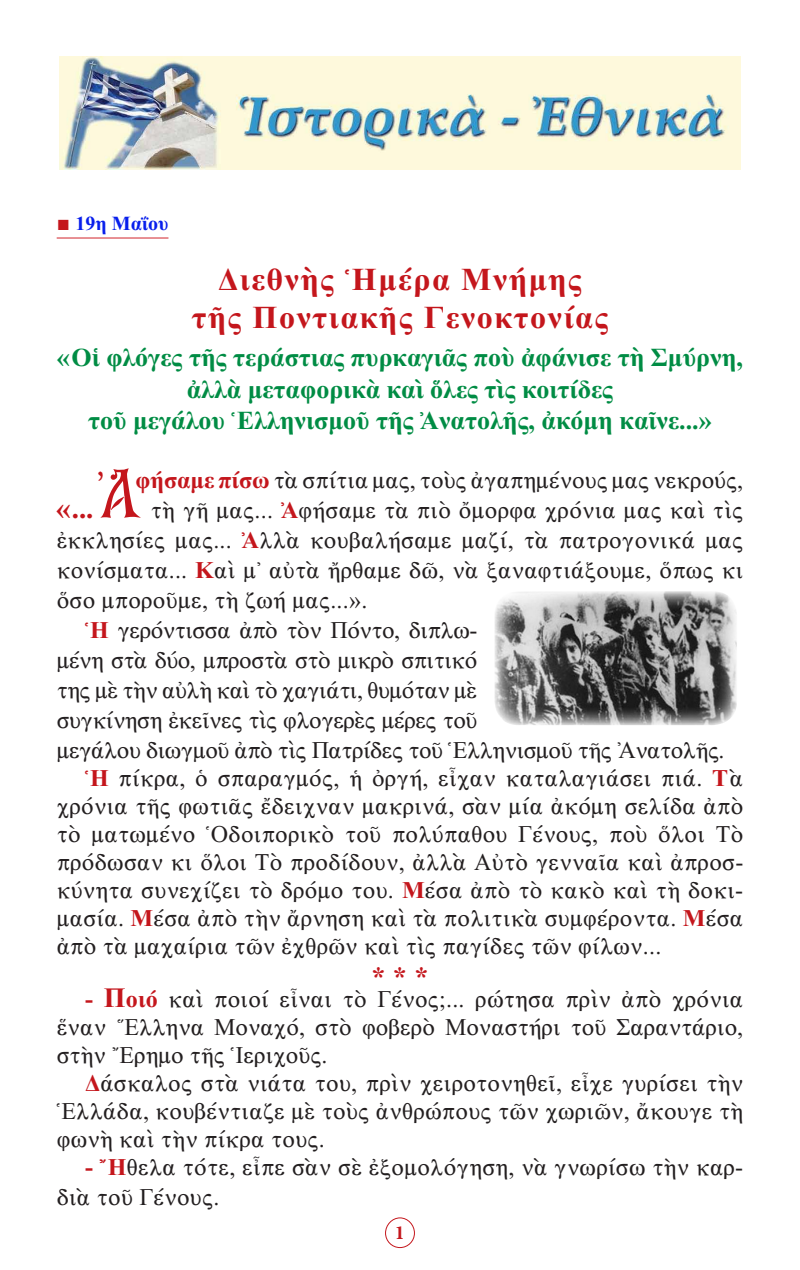
<style>
.page{position:relative;width:800px;height:1270px;background:#fff}
.page>*{position:absolute;margin:0;border:0;box-sizing:border-box;transform-origin:0 0}
.t1{font:32px "CTOS New Times Bold Test 1";letter-spacing:.05em;color:#c4161c}
.t2{font:28.8px "CTOS New Times Bold Test 1";color:#c4161c}
.Asteriskoi{font:28px "CTOS New Times Bold Test 1";color:#c4161c}
.t3{font:26px/31.2px "CTOS New Times Bold Test 1";color:#008c44;text-align:center}
.t4{font:24px/28px "CTOS New Times Roman Test 1";color:#231f20;text-align:justify}
.t5{font:24px/30px "CTOS New Times Roman Test 1";letter-spacing:-.02em;color:#231f20}
.t6{font:20px "CTOS New Times Bold Test 1";color:#071eec}
.t7{font:700 20px "Minion Pro";color:#c4161c}
.s1{font-size:22px;color:#c4161c}
.s2{font-family:"BYZIMAK";font-size:69.4px}
.s3{font-family:"CTOS New Times Bold Test 1";color:#c4161c}
.s4{font-family:"CTOS New Times Bold Test 1";font-size:28px;color:#c4161c}
</style>
<div class="page">
<div style="left:385px;top:1217px;width:30px;height:31px;border:1px solid #c4161c;border-radius:50%"></div>
<hr style="left:57px;top:238px;width:111px;height:1px;background:#d1232a">
<img style="left:60px;top:57px;width:680px;height:113px">
<img style="left:494px;top:591px;width:243px;height:134px">
<p class="t6" style="left:57px;top:212px;width:113px"><span class="s1">■</span> 19η Μαΐου</p>
<p class="t1" style="left:218px;top:262px;width:365px">Διεθνὴς Ἡμέρα Μνήμης</p>
<p class="t1" style="left:192px;top:300px;width:418px">τῆς Ποντιακῆς Γενοκτονίας</p>
<p class="t3" style="left:57px;top:342px;width:687px">«Οἱ φλόγες τῆς τεράστιας πυρκαγιᾶς ποὺ ἀφάνισε τὴ Σμύρνη, ἀλλὰ μεταφορικὰ καὶ ὅλες τὶς κοιτίδες</p>
<p class="t3" style="left:88px;top:405px;width:625px">τοῦ μεγάλου Ἑλληνισμοῦ τῆς Ἀνατολῆς, ἀκόμη καῖνε...»</p>
<p class="t2" style="left:56px;top:492px;width:86px">«...<sup>᾿</sup><span class="s2">Α</span></p>
<p class="t4" style="left:135px;top:466px;width:609px"><span class="s3">φήσαμε πίσω</span> τὰ σπίτια μας, τοὺς ἀγαπημένους μας νεκρούς,</p>
<p class="t4" style="left:57px;top:495px;width:688px;line-height:30px;text-indent:94px">τὴ γῆ μας... <span class="s3">Ἀ</span>φήσαμε τὰ πιὸ ὄμορφα χρόνια μας καὶ τὶς ἐκκλησίες μας... <span class="s3">Ἀ</span>λλὰ κουβαλήσαμε μαζί, τὰ πατρογονικά μας κονίσματα... <span class="s3">Κ</span>αὶ μ᾿ αὐτὰ ἤρθαμε δῶ, νὰ ξαναφτιάξουμε, ὅπως κι ὅσο μποροῦμε, τὴ ζωή μας...».</p>
<p class="t5" style="left:57px;top:615px;width:669px;text-indent:28px"><span class="s3">Ἡ</span> γερόντισσα ἀπὸ τὸν Πόντο, διπλω-<br>μένη στὰ δύο, μπροστὰ στὸ μικρὸ σπιτικό<br>της μὲ τὴν αὐλὴ καὶ τὸ χαγιάτι, θυμόταν μὲ<br>συγκίνηση ἐκεῖνες τὶς φλογερὲς μέρες τοῦ<br>μεγάλου διωγμοῦ ἀπὸ τὶς Πατρίδες τοῦ Ἑλληνισμοῦ τῆς Ἀνατολῆς.</p>
<p class="t4" style="left:57px;top:764px;width:688px;text-indent:28px"><span class="s3">Ἡ</span> πίκρα, ὁ σπαραγμός, ἡ ὀργή, εἶχαν καταλαγιάσει πιά. <span class="s3">Τ</span>ὰ χρόνια τῆς φωτιᾶς ἔδειχναν μακρινά, σὰν μία ἀκόμη σελίδα ἀπὸ τὸ ματωμένο Ὁδοιπορικὸ τοῦ πολύπαθου Γένους, ποὺ ὅλοι Τὸ πρόδωσαν κι ὅλοι Τὸ προδίδουν, ἀλλὰ Αὐτὸ γενναῖα καὶ ἀπροσ&shy;κύνητα συνεχίζει τὸ δρόμο του. <span class="s3">Μ</span>έσα ἀπὸ τὸ κακὸ καὶ τὴ δοκι&shy;μασία. <span class="s3">Μ</span>έσα ἀπὸ τὴν ἄρνηση καὶ τὰ πολιτικὰ συμφέροντα. <span class="s3">Μ</span>έσα ἀπὸ τὰ μαχαίρια τῶν ἐχθρῶν καὶ τὶς παγίδες τῶν φίλων...</p>
<p class="Asteriskoi" style="left:371px;top:961px;width:59px">* * *</p>
<p class="t4" style="left:57px;top:985px;width:688px;text-indent:28px"><span class="s3">-</span> <span class="s4">Π</span><span class="s3">οιό</span> καὶ ποιοί εἶναι τὸ Γένος;... ρώτησα πρὶν ἀπὸ χρόνια ἕναν Ἕλληνα Μοναχό, στὸ φοβερὸ Μοναστήρι τοῦ Σαραντάριο, στὴν Ἔρημο τῆς Ἱεριχοῦς.</p>
<p class="t4" style="left:57px;top:1069px;width:688px;text-indent:28px"><span class="s3">Δ</span>άσκαλος στὰ νιάτα του, πρὶν χειροτονηθεῖ, εἶχε γυρίσει τὴν Ἑλλάδα, κουβέντιαζε μὲ τοὺς ἀνθρώπους τῶν χωριῶν, ἄκουγε τὴ φωνὴ καὶ τὴν πίκρα τους.</p>
<p class="t4" style="left:57px;top:1152px;width:688px;line-height:30px;text-indent:28px"><span class="s3">- Ἤ</span>θελα τότε, εἶπε σὰν σὲ ἐξομολόγηση, νὰ γνωρίσω τὴν καρ&shy;διὰ τοῦ Γένους.</p>
<p class="t7" style="left:395px;top:1219px;width:11px">1</p>
</div>
